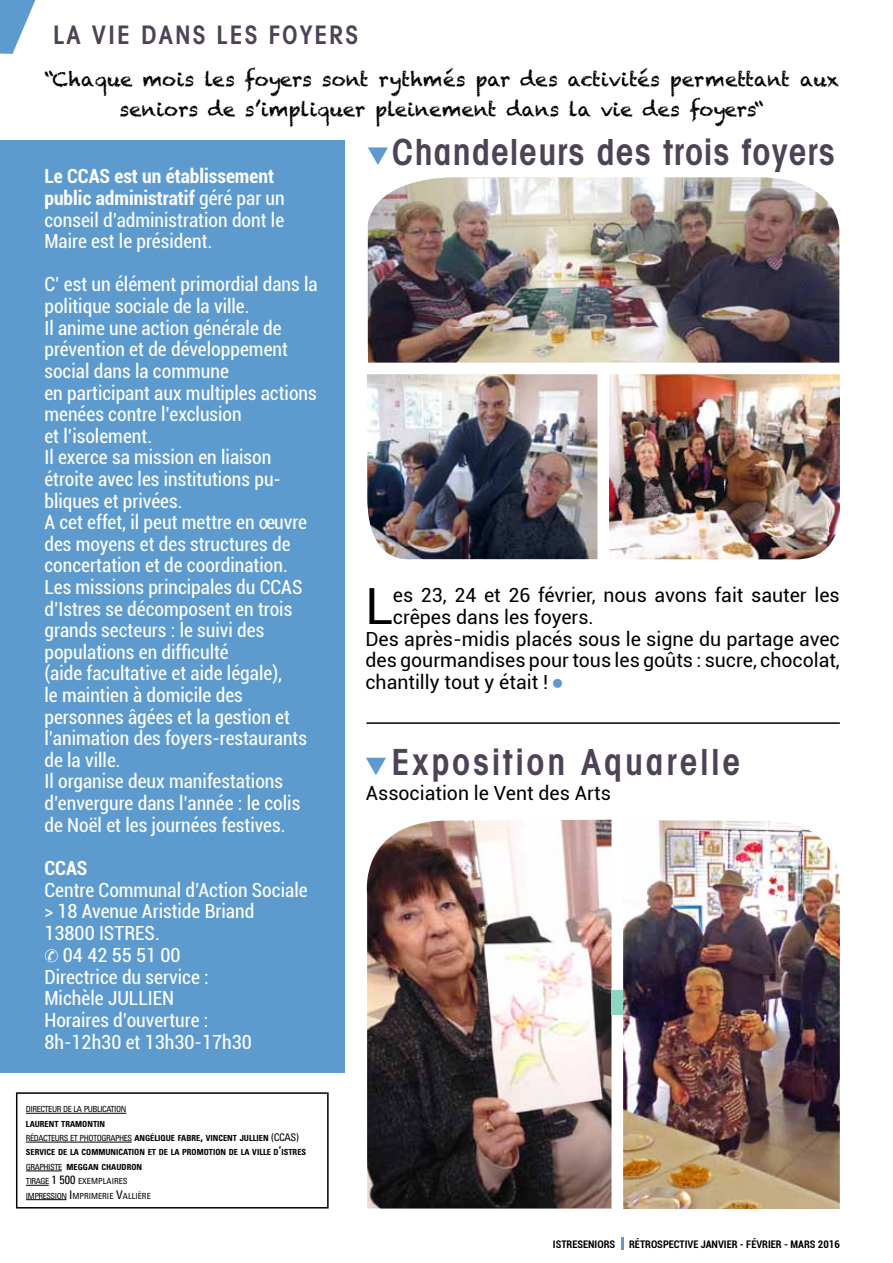
<style>
.page{position:relative;width:893px;height:1263px;background:#fff}
.page>*{position:absolute;margin:0;border:0;box-sizing:border-box;transform-origin:0 0}
.t1{font:49.95px "Roboto";color:#000}
.t2{font:600 condensed 36px "Avant Garde";letter-spacing:.03em;color:#4d4256}
.t3{font:600 condensed 36px "Avant Garde";letter-spacing:.08em;color:#4d4256}
.t4{font:600 condensed 25.5px "Avant Garde";letter-spacing:.08em;color:#4d4256}
.t5{font:condensed 19.5px/21.6px "Roboto";color:#fff}
.t6{font:19.5px "Roboto";color:#000}
.t7{font:19.5px/30px "Chalkduster";color:#000;text-align:center}
.t8{font:700 condensed 19.5px "Roboto";color:#fff}
.t9{font:700 condensed 10.5px "Roboto";color:#000}
.t10{font:condensed 10.5px "Univers";color:#000}
.t11{font:700 condensed 8.4px/14.4px "Univers";color:#000}
.t12{font:condensed 8.4px "Univers";letter-spacing:-.055em;color:#000}
.s1{font-weight:700}
.s2{font-weight:400}
.s3{font-size:12px}
.s4{font-weight:400;font-size:10.5px}
.s5{font-weight:400;font-size:12px}
</style>
<div class="page">
<hr style="left:366px;top:722px;width:474px;height:2px;background:#000">
<svg style="left:0;top:0;width:35px;height:54px"></svg>
<svg style="left:621px;top:1237px;width:2px;height:13px"></svg>
<svg style="left:366px;top:758px;width:20px;height:17px"></svg>
<svg style="left:368px;top:147px;width:20px;height:18px"></svg>
<div style="left:0;top:140px;width:345px;height:1123px;background:#5d9bcf"></div>
<img style="left:367px;top:374px;width:230px;height:186px">
<img style="left:609px;top:374px;width:232px;height:185px">
<img style="left:368px;top:177px;width:471px;height:186px">
<img style="left:366px;top:820px;width:245px;height:388px">
<img style="left:623px;top:820px;width:217px;height:389px">
<div style="left:0;top:1074px;width:351px;height:189px;background:#fff"></div>
<hr style="left:26px;top:1113px;width:100px;height:1px;background:#000">
<hr style="left:26px;top:1142px;width:106px;height:1px;background:#000">
<hr style="left:26px;top:1170px;width:36px;height:1px;background:#000">
<svg style="left:26px;top:1185px;width:23px;height:1px"></svg>
<hr style="left:26px;top:1199px;width:40px;height:1px;background:#000">
<div style="left:16px;top:1092px;width:313px;height:116px;border:2px solid #000"></div>
<div style="left:611px;top:990px;width:12px;height:24px;background:#8ed6c0"></div>
<h3 class="t4" style="left:53px;top:19px;width:306px">La vie dans les foyers</h3>
<p class="t7" style="left:44px;top:64px;width:796px">“Chaque mois les foyers sont rythmés par des activités permettant aux seniors de s’impliquer pleinement dans la vie des foyers“</p>
<p class="t5" style="left:44px;top:165px;width:242px;text-indent:70px"><span class="s1">EST UN ÉTABLISSEMENT<br>PUBLIC ADMINISTRATIF</span> géré par un conseil d’administration dont le<br>Maire est le président.</p>
<p class="t5" style="left:44px;top:273px;width:275px">C’ est un élément primordial dans la politique sociale de la ville.<br>Il anime une action générale de prévention et de développement social dans la commune<br>en participant aux multiples actions menées contre l’exclusion<br>et l’isolement.<br>Il exerce sa mission en liaison étroite avec les institutions pu&shy;bliques et privées.<br>A cet effet, il peut mettre en œuvre des moyens et des structures de concertation et de coordination.<br>Les missions principales du CCAS d’Istres se décomposent en trois grands secteurs : le suivi des populations en difficulté<br>(aide facultative et aide légale),<br>le maintien à domicile des personnes âgées et la gestion et l’animation des foyers-restaurants de la ville.<br>Il organise deux manifestations d’envergure dans l’année : le colis de Noël et les journées festives.</p>
<p class="t8" style="left:44px;top:854px;width:12px">CCAS</p>
<p class="t5" style="left:44px;top:878px;width:265px">Centre Communal d’Action Sociale</p>
<p class="t5" style="left:44px;top:900px;width:211px">&gt; 18 Avenue Aristide Briand</p>
<p class="t5" style="left:44px;top:921px;width:117px">13800 ISTRES.</p>
<p class="t5" style="left:63px;top:944px;width:119px">04 42 55 51 00</p>
<p class="t5" style="left:44px;top:965px;width:166px">Directrice du service :</p>
<p class="t5" style="left:44px;top:987px;width:131px">Michèle JULLIEN</p>
<p class="t5" style="left:44px;top:1008px;width:165px">Horaires d’ouverture :</p>
<p class="t5" style="left:44px;top:1030px;width:209px">8h-12h30 et 13h30-17h30</p>
<p class="t8" style="left:44px;top:163px;width:35px">LE CCAS</p>
<p class="t12" style="left:26px;top:1104px;width:102px">DIRECTEUR DE LA PUBLICATION</p>
<p class="t11" style="left:26px;top:1116px;width:255px">LAURENT TRAMONTIN<br><span class="s2">RÉDACTEURS ET PHOTOGRAPHES</span> ANGÉLIQUE FABRE<span class="s3">,</span> VINCENT JULLIEN <span class="s4">(CCAS</span></p>
<p class="t10" style="left:296px;top:1130px;width:4px">)</p>
<p class="t11" style="left:26px;top:1145px;width:282px">SERVICE DE LA COMMUNICATION ET DE LA PROMOTION DE LA VILLE D<span class="s3">’</span>ISTRES <span class="s2">GRAPHISTE</span> MEGGAN CHAUDRON<br><span class="s2">TIRAGE</span> <span class="s5">1 500</span> <span class="s2">EXEMPLAIRES<br>IMPRESSION</span> <span class="s5">I</span> <span class="s2">MPRIMERIE</span> <span class="s5">V</span><span class="s2">ALLIÈRE</span></p>
<h2 class="t2" style="left:392px;top:130px;width:445px">Chandeleurs des trois foyers</h2>
<h1 class="t1" style="left:365px;top:571px;width:29px">L</h1>
<p class="t6" style="left:393px;top:582px;width:448px">es 23, 24 et 26 février, nous avons fait sauter les</p>
<p class="t6" style="left:393px;top:603px;width:202px">crêpes dans les foyers.</p>
<p class="t6" style="left:365px;top:625px;width:476px">Des après-midis placés sous le signe du partage avec</p>
<p class="t6" style="left:365px;top:647px;width:476px">des gourmandises pour tous les goûts : sucre, chocolat,</p>
<p class="t6" style="left:365px;top:668px;width:198px">chantilly tout y était ! <sup>■</sup></p>
<h2 class="t3" style="left:392px;top:740px;width:350px">Exposition Aquarelle</h2>
<p class="t6" style="left:366px;top:780px;width:247px">Association le Vent des Arts</p>
<p class="t9" style="left:553px;top:1236px;width:64px">ISTRESENIORS</p>
<p class="t9" style="left:629px;top:1236px;width:212px">RÉTROSPECTIVE JANVIER - FÉVRIER - MARS 2016</p>
</div>
